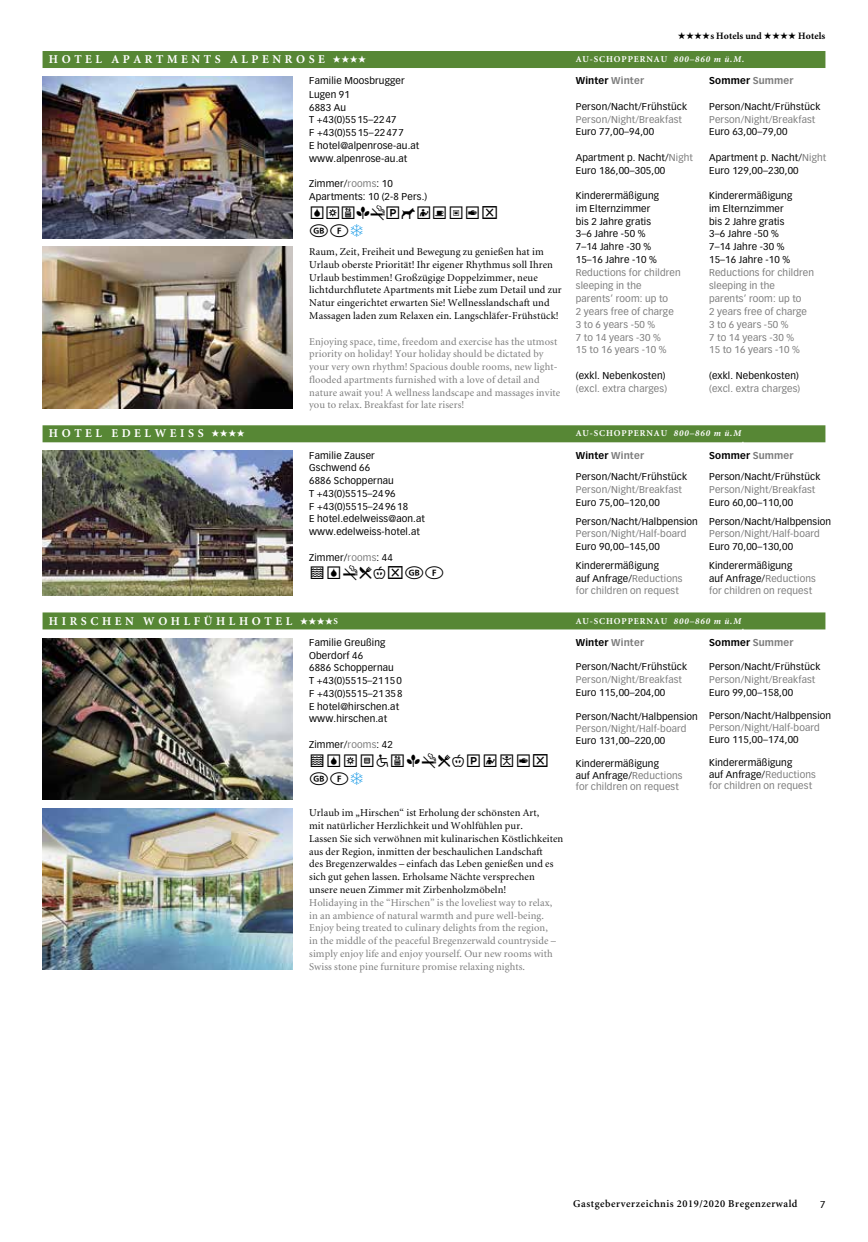
<style>
.page{position:relative;width:868px;height:1242px;background:#fff}
.page>*{position:absolute;margin:0;border:0;box-sizing:border-box;transform-origin:0 0}
.t1{font:18px/18.8px "Metzler Tourist";letter-spacing:.025em;color:#000}
.t2{font:18px/18.8px "Metzler Tourist";letter-spacing:-.035em;color:#000}
.t3{font:700 12px "Minion";letter-spacing:.3em;color:#fff}
.t4{font:10.5px/12.8px "Minion";letter-spacing:.01em;color:#000}
.t5{font:10.5px/12.8px "Minion";letter-spacing:.01em;color:#7c7c7c}
.t6{font:600 10.5px "Minion";letter-spacing:.05em;color:#000}
.t7{font:9.75px/12.8px "Vectora LH";letter-spacing:.015em;color:#000}
.t8{font:9.75px/12.9px "Vectora LH";letter-spacing:.015em;color:#7c7c7c}
.t9{font:700 9.75px "Vectora LH";letter-spacing:.015em;color:#000}
.t10{font:700 9.75px "Minion";color:#000}
.t11{font:700 9px "Minion";letter-spacing:.1em;color:#fff}
.t12{font:italic 700 9px "Minion";letter-spacing:.1em;color:#fff}
.t13{font:9px "Zapf Dingbats IT Cby BT";color:#fff}
.s1{color:#7c7c7c}
.s2{color:#000}
.s3{font-size:9px}
</style>
<div class="page">
<img style="left:43px;top:77px;width:249px;height:161px">
<img style="left:43px;top:247px;width:249px;height:161px">
<div style="left:43px;top:51px;width:782px;height:17px;background:#578735"></div>
<img style="left:43px;top:451px;width:249px;height:144px">
<div style="left:43px;top:425px;width:782px;height:17px;background:#578735"></div>
<img style="left:43px;top:638px;width:249px;height:161px">
<img style="left:43px;top:808px;width:249px;height:161px">
<div style="left:43px;top:612px;width:782px;height:17px;background:#578735"></div>
<p class="t10" style="left:677px;top:31px;width:149px">★★★★S HOTELS UND ★★★★ HOTELS</p>
<p class="t3" style="left:49px;top:53px;width:318px">HOTEL A PA RTMENTS ALPENROSE ★★★★</p>
<p class="t11" style="left:575px;top:55px;width:84px">AU-SCHOPPERNAU</p>
<p class="t12" style="left:673px;top:55px;width:72px">800–860 m ü.M.</p>
<p class="t7" style="left:309px;top:74px;width:112px">Familie Moosbrugger<br>Lugen 91<br>6883 Au<br>T +43(0)5515–2247<br>F +43(0)5515–22477<br>E hotel@alpenrose-au.at www.alpenrose-au.at</p>
<p class="t7" style="left:309px;top:177px;width:120px">Zimmer/<span class="s1">rooms</span>: 10<br>Apartments: 10 (2-8 Pers.)</p>
<h1 class="t2" style="left:309px;top:203px;width:173px">ADH4YPXUBSQ<br>GF</h1>
<p class="t4" style="left:309px;top:246px;width:254px">Raum, Zeit, Freiheit und Bewegung zu genießen hat im Urlaub oberste Priorität! Ihr eigener Rhythmus soll Ihren Urlaub bestimmen! Großzügige Doppelzimmer, neue lichtdurchflutete Apartments mit Liebe zum Detail und zur Natur eingerichtet erwarten Sie! Wellnesslandschaft und Massagen laden zum Relaxen ein. Langschläfer-Frühstück!</p>
<p class="t5" style="left:309px;top:335px;width:252px">Enjoying space, time, freedom and exercise has the utmost priority on holiday! Your holiday should be dictated by your very own rhythm! Spacious double rooms, new light&shy;flooded apartments furnished with a love of detail and nature await you! A wellness landscape and massages invite you to relax. Breakfast for late risers!</p>
<p class="t9" style="left:575px;top:75px;width:70px">Winter <span class="s1">Winter</span></p>
<p class="t7" style="left:575px;top:100px;width:113px">Person/Nacht/Frühstück</p>
<p class="t8" style="left:575px;top:113px;width:108px">Person/Night/Breakfast</p>
<p class="t7" style="left:575px;top:126px;width:80px">Euro 77,00–94,00</p>
<p class="t7" style="left:575px;top:151px;width:119px">Apartment p. Nacht/<span class="s1">Night<br></span>Euro 186,00–305,00</p>
<p class="t7" style="left:575px;top:189px;width:85px">Kinderermäßigung im Elternzimmer bis 2 Jahre gratis<br>3–6 Jahre -50 %<br>7–14 Jahre -30 %<br>15–16 Jahre -10 %</p>
<p class="t8" style="left:575px;top:266px;width:106px">Reductions for children sleeping in the parents’ room: up to<br>2 years free of charge<br>3 to 6 years -50 %<br>7 to 14 years -30 %<br>15 to 16 years -10 %</p>
<p class="t7" style="left:575px;top:369px;width:91px">(exkl. Nebenkosten)</p>
<p class="t8" style="left:575px;top:382px;width:93px">(excl. extra charges)</p>
<p class="t9" style="left:709px;top:75px;width:86px">Sommer <span class="s1">Summer</span></p>
<p class="t7" style="left:709px;top:100px;width:113px">Person/Nacht/Frühstück</p>
<p class="t8" style="left:709px;top:113px;width:108px">Person/Night/Breakfast</p>
<p class="t7" style="left:709px;top:126px;width:80px">Euro 63,00–79,00</p>
<p class="t7" style="left:709px;top:151px;width:119px">Apartment p. Nacht/<span class="s1">Night<br></span>Euro 129,00–230,00</p>
<p class="t7" style="left:709px;top:189px;width:85px">Kinderermäßigung im Elternzimmer bis 2 Jahre gratis<br>3–6 Jahre -50 %<br>7–14 Jahre -30 %<br>15–16 Jahre -10 %</p>
<p class="t8" style="left:709px;top:266px;width:106px">Reductions for children sleeping in the parents’ room: up to<br>2 years free of charge<br>3 to 6 years -50 %<br>7 to 14 years -30 %<br>15 to 16 years -10 %</p>
<p class="t7" style="left:709px;top:369px;width:91px">(exkl. Nebenkosten)</p>
<p class="t8" style="left:709px;top:382px;width:93px">(excl. extra charges)</p>
<p class="t3" style="left:49px;top:427px;width:140px">H OTEL EDELWEISS</p>
<p class="t13" style="left:211px;top:429px;width:34px">★★★★</p>
<p class="t11" style="left:575px;top:429px;width:84px">AU-SCHOPPERNAU</p>
<p class="t12" style="left:673px;top:429px;width:69px">800–860 m ü.M</p>
<p class="t7" style="left:309px;top:449px;width:117px">Familie Zauser<br>Gschwend 66<br>6886 Schoppernau<br>T +43(0)5515–2496<br>F +43(0)5515–249618<br>E hotel.edelweiss@aon.at www.edelweiss-hotel.at</p>
<p class="t7" style="left:309px;top:551px;width:85px">Zimmer/<span class="s1">rooms</span>: 44</p>
<h1 class="t1" style="left:309px;top:564px;width:136px">KAY06 GF</h1>
<p class="t9" style="left:575px;top:449px;width:70px">Winter <span class="s1">Winter</span></p>
<p class="t7" style="left:575px;top:470px;width:113px">Person/Nacht/Frühstück</p>
<p class="t8" style="left:575px;top:483px;width:108px">Person/Night/Breakfast</p>
<p class="t7" style="left:575px;top:493px;width:124px;line-height:18.8px">Euro 75,00–120,00<br>Person/Nacht/Halbpension</p>
<p class="t8" style="left:575px;top:527px;width:112px">Person/Night/Half-board</p>
<p class="t7" style="left:575px;top:537px;width:85px;line-height:18.8px">Euro 90,00–145,00<br>Kinderermäßigung</p>
<p class="t8" style="left:575px;top:572px;width:108px"><span class="s2">auf Anfrage/</span>Reductions for children on request</p>
<p class="t12" style="left:741px;top:436px;width:4px">.</p>
<p class="t9" style="left:709px;top:449px;width:86px">Sommer <span class="s1">Summer</span></p>
<p class="t7" style="left:709px;top:470px;width:113px">Person/Nacht/Frühstück</p>
<p class="t8" style="left:709px;top:483px;width:108px">Person/Night/Breakfast</p>
<p class="t7" style="left:709px;top:493px;width:124px;line-height:18.8px">Euro 60,00–110,00<br>Person/Nacht/Halbpension</p>
<p class="t8" style="left:709px;top:527px;width:112px">Person/Night/Half-board</p>
<p class="t7" style="left:709px;top:537px;width:85px;line-height:18.8px">Euro 70,00–130,00<br>Kinderermäßigung</p>
<p class="t8" style="left:709px;top:572px;width:108px"><span class="s2">auf Anfrage/</span>Reductions for children on request</p>
<p class="t3" style="left:49px;top:614px;width:43px">HI RSCH</p>
<p class="t3" style="left:115px;top:614px;width:224px">EN WOH LF ÜH LH OTEL ★★★★<span class="s3">S</span></p>
<p class="t11" style="left:575px;top:616px;width:84px">AU-SCHOPPERNAU</p>
<p class="t12" style="left:673px;top:616px;width:69px">800–860 m ü.M</p>
<p class="t7" style="left:309px;top:636px;width:95px">Familie Greußing<br>Oberdorf 46<br>6886 Schoppernau<br>T +43(0)5515–21150<br>F +43(0)5515–21358<br>E hotel@hirschen.at www.hirschen.at</p>
<p class="t7" style="left:309px;top:738px;width:85px">Zimmer/<span class="s1">rooms</span>: 42</p>
<h1 class="t1" style="left:309px;top:751px;width:224px">KADL2H4Y06PUCQ<br>GF</h1>
<p class="t4" style="left:309px;top:806px;width:256px">Urlaub im „Hirschen“ ist Erholung der schönsten Art,<br>mit natürlicher Herzlichkeit und Wohlfühlen pur.<br>Lassen Sie sich verwöhnen mit kulinarischen Köstlichkeiten aus der Region, inmitten der beschaulichen Landschaft<br>des Bregenzerwaldes – einfach das Leben genießen und es sich gut gehen lassen. Erholsame Nächte versprechen unsere neuen Zimmer mit Zirbenholzmöbeln!</p>
<p class="t5" style="left:309px;top:896px;width:248px">Holidaying in the “Hirschen” is the loveliest way to relax, in an ambience of natural warmth and pure well-being.<br>Enjoy being treated to culinary delights from the region, in the middle of the peaceful Bregenzerwald countryside – simply enjoy life and enjoy yourself. Our new rooms with Swiss stone pine furniture promise relaxing nights.</p>
<p class="t9" style="left:575px;top:636px;width:70px">Winter <span class="s1">Winter</span></p>
<p class="t7" style="left:575px;top:660px;width:113px">Person/Nacht/Frühstück</p>
<p class="t8" style="left:575px;top:673px;width:108px">Person/Night/Breakfast</p>
<p class="t7" style="left:575px;top:686px;width:91px">Euro 115,00–204,00</p>
<p class="t7" style="left:575px;top:710px;width:124px">Person/Nacht/Halbpension</p>
<p class="t8" style="left:575px;top:722px;width:112px">Person/Night/Half-board</p>
<p class="t7" style="left:575px;top:734px;width:91px">Euro 131,00–220,00</p>
<p class="t8" style="left:575px;top:758px;width:108px;line-height:11.7px"><span class="s2">Kinderermäßigung<br>auf Anfrage/</span>Reductions for children on request</p>
<p class="t12" style="left:741px;top:623px;width:4px">.</p>
<p class="t9" style="left:709px;top:636px;width:86px">Sommer <span class="s1">Summer</span></p>
<p class="t7" style="left:709px;top:660px;width:113px">Person/Nacht/Frühstück</p>
<p class="t8" style="left:709px;top:673px;width:108px">Person/Night/Breakfast</p>
<p class="t7" style="left:709px;top:686px;width:85px">Euro 99,00–158,00</p>
<p class="t7" style="left:709px;top:709px;width:124px">Person/Nacht/Halbpension</p>
<p class="t8" style="left:709px;top:721px;width:112px">Person/Night/Half-board</p>
<p class="t7" style="left:709px;top:733px;width:91px">Euro 115,00–174,00</p>
<p class="t8" style="left:709px;top:756px;width:108px;line-height:11.7px"><span class="s2">Kinderermäßigung<br>auf Anfrage/</span>Reductions for children on request</p>
<p class="t6" style="left:573px;top:1198px;width:226px">Gastgeberverzeichnis 2019/2020 Bregenzerwald</p>
<p class="t7" style="left:819px;top:1198px;width:7px">7</p>
</div>
